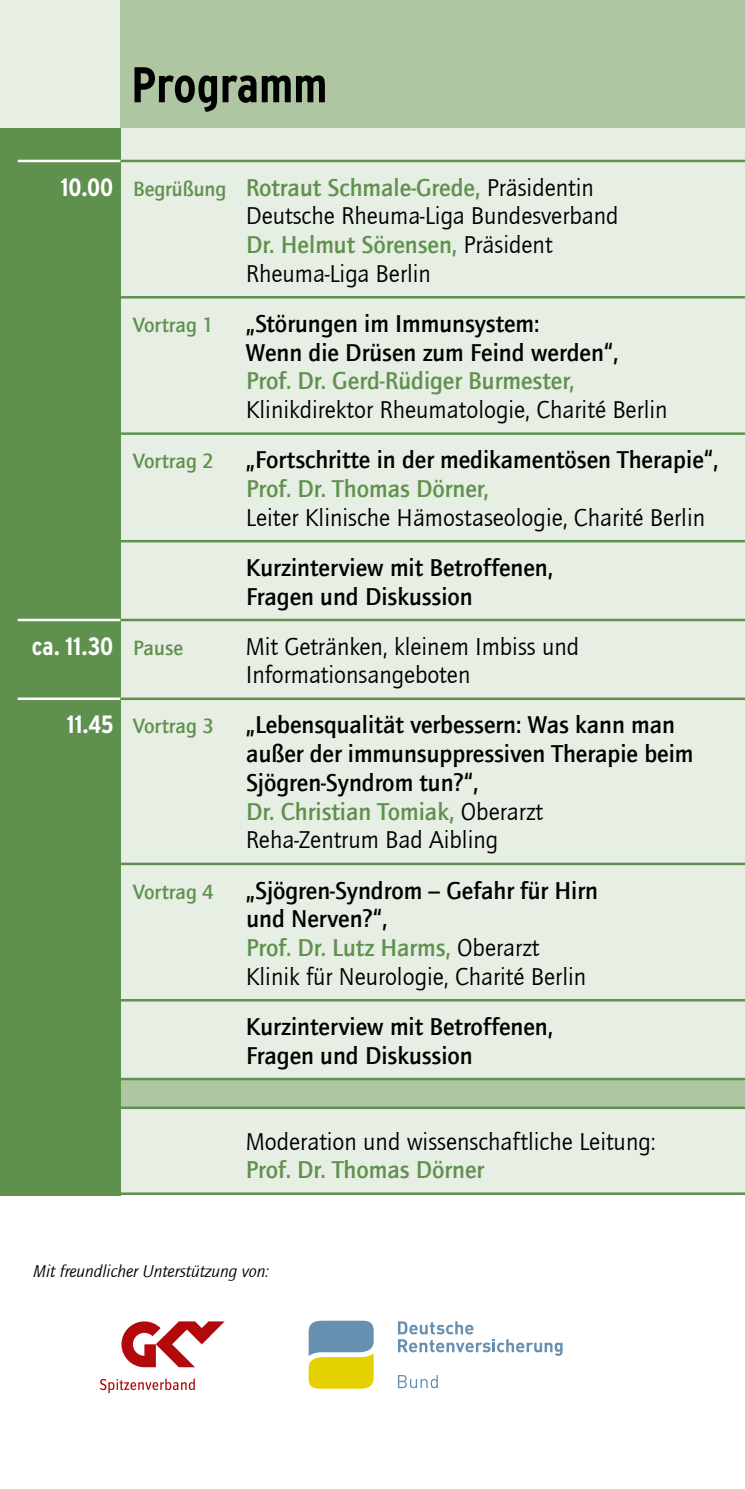
<style>
.page{position:relative;width:745px;height:1489px;background:#fff}
.page>*{position:absolute;margin:0;border:0;box-sizing:border-box;transform-origin:0 0}
.t1{font:700 condensed 50px "Interstate Plus";color:#000}
.t2{font:500 25px/28.8px "ITC Quay Sans Com";color:#000}
.t3{font:25px/28.8px "ITC Quay Sans Com";color:#000}
.t4{font:500 25px "ITC Quay Sans Com";color:#5f914e}
.t5{font:700 condensed 25px "Interstate Plus";color:#fff}
.t6{font:500 21.25px "ITC Quay Sans Com";color:#5f914e}
.t7{font:italic 17.5px "ITC Quay Sans Com";color:#000}
.s1{font-weight:500;font-size:21.25px;color:#5f914e}
.s2{font-weight:500;color:#5f914e}
.s3{color:#5f914e}
.s4{font-weight:400}
</style>
<div class="page">
<div style="left:0;top:0;width:744px;height:1194px;background:#e7eee3"></div>
<div style="left:120px;top:0;width:624px;height:128px;background:#afc6a2"></div>
<div style="left:120px;top:1078px;width:624px;height:30px;background:#afc6a2"></div>
<div style="left:0;top:128px;width:120px;height:1067px;background:#5f914e"></div>
<hr style="left:18px;top:160px;width:102px;height:2px;background:#fff">
<hr style="left:18px;top:618px;width:102px;height:3px;background:#fff">
<hr style="left:18px;top:697px;width:102px;height:3px;background:#fff">
<hr style="left:120px;top:160px;width:624px;height:2px;background:#5f914e">
<hr style="left:120px;top:296px;width:624px;height:2px;background:#5f914e">
<hr style="left:120px;top:432px;width:624px;height:3px;background:#5f914e">
<hr style="left:120px;top:540px;width:624px;height:2px;background:#5f914e">
<hr style="left:120px;top:618px;width:624px;height:3px;background:#5f914e">
<hr style="left:120px;top:697px;width:624px;height:3px;background:#5f914e">
<hr style="left:120px;top:862px;width:624px;height:3px;background:#5f914e">
<hr style="left:120px;top:998px;width:624px;height:3px;background:#5f914e">
<hr style="left:120px;top:1077px;width:624px;height:3px;background:#5f914e">
<hr style="left:120px;top:1106px;width:624px;height:2px;background:#5f914e">
<hr style="left:120px;top:1192px;width:624px;height:2px;background:#5f914e">
<svg style="left:100px;top:1321px;width:124px;height:71px"></svg>
<svg style="left:308px;top:1320px;width:65px;height:68px;background:#aeb76b"></svg>
<svg style="left:398px;top:1321px;width:164px;height:34px"></svg>
<svg style="left:397px;top:1375px;width:40px;height:12px"></svg>
<h1 class="t1" style="left:131px;top:57px;width:197px">Programm</h1>
<p class="t5" style="left:61px;top:173px;width:54px">10.00</p>
<p class="t5" style="left:32px;top:631px;width:83px">ca. 11.30</p>
<p class="t5" style="left:67px;top:710px;width:48px">11.45</p>
<p class="t3" style="left:246px;top:172px;width:374px;text-indent:-113px"><span class="s1">Begrüßung</span> <span class="s2">Rotraut Schmale-Grede,</span> Präsidentin Deutsche Rheuma-Liga Bundesverband <span class="s2">Dr. Helmut Sörensen,</span> Präsident Rheuma-Liga Berlin</p>
<p class="t6" style="left:133px;top:312px;width:82px">Vortrag 1</p>
<p class="t2" style="left:245px;top:308px;width:374px">„Störungen im Immunsystem:<br>Wenn die Drüsen zum Feind werden“,</p>
<p class="t4" style="left:246px;top:366px;width:329px">Prof. Dr. Gerd-Rüdiger Burmester,</p>
<p class="t3" style="left:246px;top:395px;width:423px">Klinikdirektor Rheumatologie, Charité Berlin</p>
<p class="t6" style="left:133px;top:448px;width:82px">Vortrag 2</p>
<p class="t2" style="left:245px;top:445px;width:474px">„Fortschritte in der medikamentösen Therapie“,</p>
<p class="t4" style="left:246px;top:473px;width:244px">Prof. Dr. Thomas Dörner,</p>
<p class="t3" style="left:246px;top:502px;width:460px">Leiter Klinische Hämostaseologie, Charité Berlin</p>
<p class="t2" style="left:245px;top:552px;width:308px">Kurzinterview mit Betroffenen,<br>Fragen und Diskussion</p>
<p class="t6" style="left:133px;top:634px;width:51px">Pause</p>
<p class="t3" style="left:245px;top:631px;width:335px">Mit Getränken, kleinem Imbiss und<br>Informationsangeboten</p>
<p class="t6" style="left:133px;top:713px;width:82px">Vortrag 3</p>
<p class="t2" style="left:245px;top:710px;width:449px">„Lebensqualität verbessern: Was kann man außer der immunsuppressiven Therapie beim Sjögren-Syndrom tun?“,<br><span class="s3">Dr. Christian Tomiak,</span> <span class="s4">Oberarzt<br>Reha-Zentrum Bad Aibling</span></p>
<p class="t6" style="left:133px;top:878px;width:82px">Vortrag 4</p>
<p class="t2" style="left:245px;top:875px;width:353px">„Sjögren-Syndrom – Gefahr für Hirn und Nerven?“,<br><span class="s3">Prof. Dr. Lutz Harms,</span> <span class="s4">Oberarzt<br>Klinik für Neurologie, Charité Berlin</span></p>
<p class="t2" style="left:245px;top:1011px;width:308px">Kurzinterview mit Betroffenen,<br>Fragen und Diskussion</p>
<p class="t3" style="left:245px;top:1126px;width:411px">Moderation und wissenschaftliche Leitung:</p>
<p class="t4" style="left:245px;top:1154px;width:240px">Prof. Dr. Thomas Dörner</p>
<p class="t7" style="left:33px;top:1260px;width:237px">Mit freundlicher Unterstützung von:</p>
</div>
